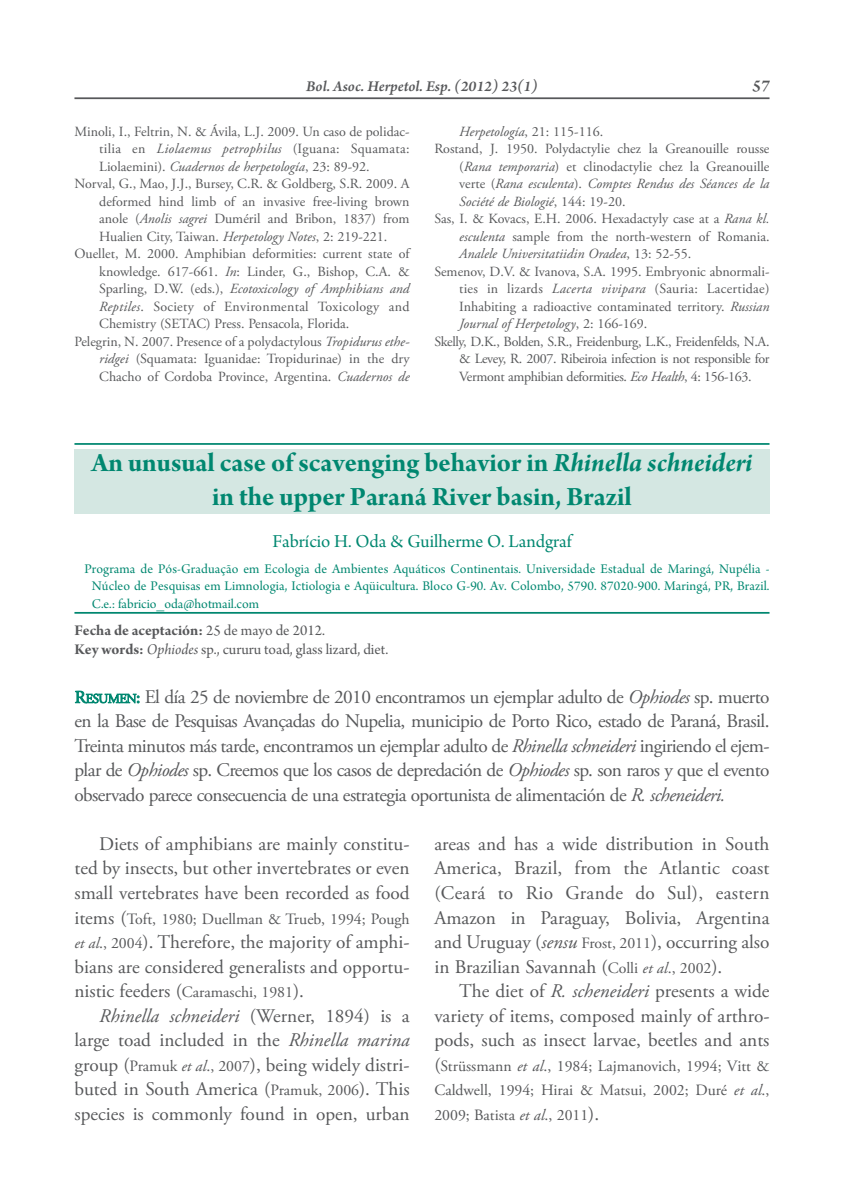
<style>
.page{position:relative;width:844px;height:1191px;background:#fff}
.page>*{position:absolute;margin:0;border:0;box-sizing:border-box;transform-origin:0 0}
.t1{font:28px/33.6px "Arno Pro Bold Subhead";color:#008770;text-align:center}
.t2{font:19.25px/24.5px "Adobe Garamond Pro";color:#57585a;text-align:justify}
.t3{font:19.25px "Arno Pro Subhead";color:#008770}
.t4{font:italic 600 17.5px "Arno Pro";color:#57585a}
.t5{font:15.75px/24.5px "Adobe Garamond Pro";color:#57585a;text-align:justify}
.t6{font:15.75px "Arno Pro Subhead";color:#57585a}
.t7{font:italic 600 15.75px "Arno Pro";color:#57585a}
.t8{font:15.75px "Arno Pro Bold Subhead";color:#57585a}
.t9{font:14px "Adobe Garamond Pro";color:#57585a}
.t10{font:italic 14px "Adobe Garamond Pro";color:#57585a}
.t11{font:14px/17.5px "Arno Pro Subhead";letter-spacing:.01em;color:#008770;text-align:justify}
.t12{font:14px "Adobe Garamond Pro";letter-spacing:-.025em;color:#57585a}
.t13{font:14px "Adobe Garamond Pro";letter-spacing:.02em;color:#57585a}
.s1{font-style:italic}
.s2{font-style:normal}
.s3{font-family:"Arno Pro Bold Italic Subhead"}
.s4{font-family:"Arno Pro Subhead"}
.s5{font-family:"Arno Pro Bold Subhead"}
.s6{font-family:"Arno Pro Italic Subhead"}
.s7{font-size:17.5px;color:#008770}
.s8{font-size:13.12px;color:#008770}
.s9{font-size:15.75px}
.s10{font-style:italic;font-size:15.75px}
.s11{font-size:19.25px}
</style>
<div class="page">
<hr style="left:74px;top:97px;width:695px;height:2px;background:#57585a">
<div style="left:74px;top:449px;width:695px;height:65px;background:#d4e7e2"></div>
<hr style="left:74px;top:612px;width:695px;height:1px;background:#008770">
<hr style="left:74px;top:443px;width:695px;height:2px;background:#008770">
<p class="t7" style="left:306px;top:80px;width:233px">Bol. Asoc. Herpetol. Esp. (2012) 23(1)</p>
<p class="t4" style="left:752px;top:79px;width:19px">57</p>
<p class="t9" style="left:74px;top:126px;width:336px">Minoli, I., Feltrin, N. &amp; Ávila, L.J. 2009. Un caso de polidac-</p>
<p class="t13" style="left:99px;top:143px;width:312px">tilia en <span class="s1">Liolaemus petrophilus</span> (Iguana: Squamata:</p>
<p class="t10" style="left:99px;top:161px;width:272px"><span class="s2">Liolaemini).</span> Cuadernos de herpetología<span class="s2">, 23: 89-92.</span></p>
<p class="t9" style="left:74px;top:178px;width:336px">Norval, G., Mao, J.J., Bursey, C.R. &amp; Goldberg, S.R. 2009. A</p>
<p class="t9" style="left:99px;top:196px;width:312px">deformed hind limb of an invasive free-living brown</p>
<p class="t9" style="left:99px;top:213px;width:312px">anole (<span class="s1">Anolis sagrei</span> Duméril and Bribon, 1837) from</p>
<p class="t9" style="left:99px;top:231px;width:289px">Hualien City, Taiwan. <span class="s1">Herpetology Notes</span>, 2: 219-221.</p>
<p class="t9" style="left:74px;top:248px;width:336px">Ouellet, M. 2000. Amphibian deformities: current state of</p>
<p class="t9" style="left:99px;top:266px;width:312px">knowledge. 617-661. <span class="s1">In</span>: Linder, G., Bishop, C.A. &amp;</p>
<p class="t10" style="left:99px;top:283px;width:312px"><span class="s2">Sparling, D.W. (eds.),</span> Ecotoxicology of Amphibians and</p>
<p class="t13" style="left:99px;top:301px;width:312px"><span class="s1">Reptiles</span>. Society of Environmental Toxicology and</p>
<p class="t9" style="left:99px;top:318px;width:251px">Chemistry (SETAC) Press. Pensacola, Florida.</p>
<p class="t9" style="left:74px;top:336px;width:335px">Pelegrin, N. 2007. Presence of a polydactylous <span class="s1">Tropidurus ethe-</span></p>
<p class="t9" style="left:99px;top:353px;width:312px"><span class="s1">ridgei</span> (Squamata: Iguanidae: Tropidurinae) in the dry</p>
<p class="t9" style="left:99px;top:371px;width:312px">Chacho of Cordoba Province, Argentina. <span class="s1">Cuadernos de</span></p>
<p class="t10" style="left:459px;top:126px;width:145px">Herpetología<span class="s2">, 21: 115-116.</span></p>
<p class="t9" style="left:434px;top:143px;width:336px">Rostand, J. 1950. Polydactylie chez la Greanouille rousse</p>
<p class="t9" style="left:459px;top:161px;width:312px">(<span class="s1">Rana temporaria</span>) et clinodactylie chez la Greanouille</p>
<p class="t10" style="left:459px;top:178px;width:312px"><span class="s2">verte (</span>Rana esculenta<span class="s2">).</span> Comptes Rendus des Séances de la</p>
<p class="t10" style="left:459px;top:196px;width:168px">Société de Biologié<span class="s2">, 144: 19-20.</span></p>
<p class="t9" style="left:434px;top:213px;width:336px">Sas, I. &amp; Kovacs, E.H. 2006. Hexadactyly case at a <span class="s1">Rana kl.</span></p>
<p class="t9" style="left:459px;top:231px;width:312px"><span class="s1">esculenta</span> sample from the north-western of Romania.</p>
<p class="t10" style="left:459px;top:248px;width:233px">Analele Universitatiidin Oradea<span class="s2">, 13: 52-55.</span></p>
<p class="t9" style="left:434px;top:266px;width:336px">Semenov, D.V. &amp; Ivanova, S.A. 1995. Embryonic abnormali-</p>
<p class="t13" style="left:459px;top:283px;width:312px">ties in lizards <span class="s1">Lacerta vivipara</span> (Sauria: Lacertidae)</p>
<p class="t9" style="left:459px;top:301px;width:312px">Inhabiting a radioactive contaminated territory. <span class="s1">Russian</span></p>
<p class="t10" style="left:459px;top:318px;width:190px">Journal of Herpetology<span class="s2">, 2: 166-169.</span></p>
<p class="t12" style="left:434px;top:336px;width:336px">Skelly, D.K., Bolden, S.R., Freidenburg, L.K., Freidenfelds, N.A.</p>
<p class="t12" style="left:459px;top:353px;width:312px">&amp; Levey, R. 2007. Ribeiroia infection is not responsible for</p>
<p class="t12" style="left:459px;top:371px;width:294px">Vermont amphibian deformities. <span class="s1">Eco Health</span>, 4: 156-163.</p>
<h1 class="t1" style="left:91px;top:449px;width:662px">An unusual case of scavenging behavior in <span class="s3">Rhinella schneideri </span>in the upper Paraná River basin, Brazil</h1>
<p class="t3" style="left:272px;top:533px;width:300px">Fabrício H. Oda &amp; Guilherme O. Landgraf</p>
<p class="t11" style="left:92px;top:561px;width:679px;text-indent:-7px">Programa de Pós-Graduação em Ecologia de Ambientes Aquáticos Continentais. Universidade Estadual de Maringá, Nupélia - Núcleo de Pesquisas em Limnologia, Ictiologia e Aqüicultura. Bloco G-90. Av. Colombo, 5790. 87020-900. Maringá, PR, Brazil.<br>C.e.: fabricio_oda@hotmail.com</p>
<p class="t8" style="left:74px;top:624px;width:252px">Fecha de aceptación: <span class="s4">25 de mayo de 2012.</span></p>
<p class="t6" style="left:74px;top:643px;width:315px"><span class="s5">Key words:</span> <span class="s6">Ophiodes</span> sp., cururu toad, glass lizard, diet.</p>
<p class="t2" style="left:74px;top:686px;width:696px"><span class="s7">R</span><span class="s8">ESUMEN</span><span class="s7">:</span> El día 25 de noviembre de 2010 encontramos un ejemplar adulto de <span class="s1">Ophiodes</span> sp. muerto en la Base de Pesquisas Avançadas do Nupelia, municipio de Porto Rico, estado de Paraná, Brasil.<br>Treinta minutos más tarde, encontramos un ejemplar adulto de <span class="s1">Rhinella schneideri</span> ingiriendo el ejem&shy;plar de <span class="s1">Ophiodes</span> sp. Creemos que los casos de depredación de <span class="s1">Ophiodes</span> sp. son raros y que el evento observado parece consecuencia de una estrategia oportunista de alimentación de <span class="s1">R. scheneideri.</span></p>
<p class="t2" style="left:434px;top:833px;width:336px">areas and has a wide distribution in South America, Brazil, from the Atlantic coast (Ceará to Rio Grande do Sul), eastern Amazon in Paraguay, Bolivia, Argentina and Uruguay (<span class="s1">sensu</span> <span class="s9">Frost, 2011</span>), occurring also in Brazilian Savannah (<span class="s9">Colli</span> <span class="s10">et al</span><span class="s9">., 2002</span>).</p>
<p class="t2" style="left:434px;top:980px;width:336px;text-indent:25px">The diet of <span class="s1">R. scheneideri</span> presents a wide variety of items, composed mainly of arthro&shy;pods, such as insect larvae, beetles and ants</p>
<p class="t5" style="left:434px;top:1054px;width:336px"><span class="s11">(</span>Strüssmann <span class="s1">et al</span>., 1984; Lajmanovich, 1994; Vitt &amp; Caldwell, 1994; Hirai &amp; Matsui, 2002; Duré <span class="s1">et al</span>., 2009; Batista <span class="s1">et al</span>., 2011<span class="s11">).</span></p>
<p class="t2" style="left:74px;top:833px;width:336px;text-indent:25px">Diets of amphibians are mainly constitu&shy;ted by insects, but other invertebrates or even small vertebrates have been recorded as food</p>
<p class="t5" style="left:74px;top:907px;width:336px"><span class="s11">items (</span>Toft, 1980; Duellman &amp; Trueb, 1994; Pough</p>
<p class="t2" style="left:74px;top:931px;width:336px"><span class="s10">et al</span><span class="s9">., 2004</span>). Therefore, the majority of amphi&shy;bians are considered generalists and opportu&shy;nistic feeders (<span class="s9">Caramaschi, 1981</span>).</p>
<p class="t2" style="left:74px;top:1004px;width:336px;text-indent:25px"><span class="s1">Rhinella schneideri</span> (Werner, 1894) is a large toad included in the <span class="s1">Rhinella marina </span>group (<span class="s9">Pramuk</span> <span class="s10">et al</span><span class="s9">., 2007</span>), being widely distri&shy;buted in South America (<span class="s9">Pramuk, 2006</span>). This species is commonly found in open, urban</p>
</div>
